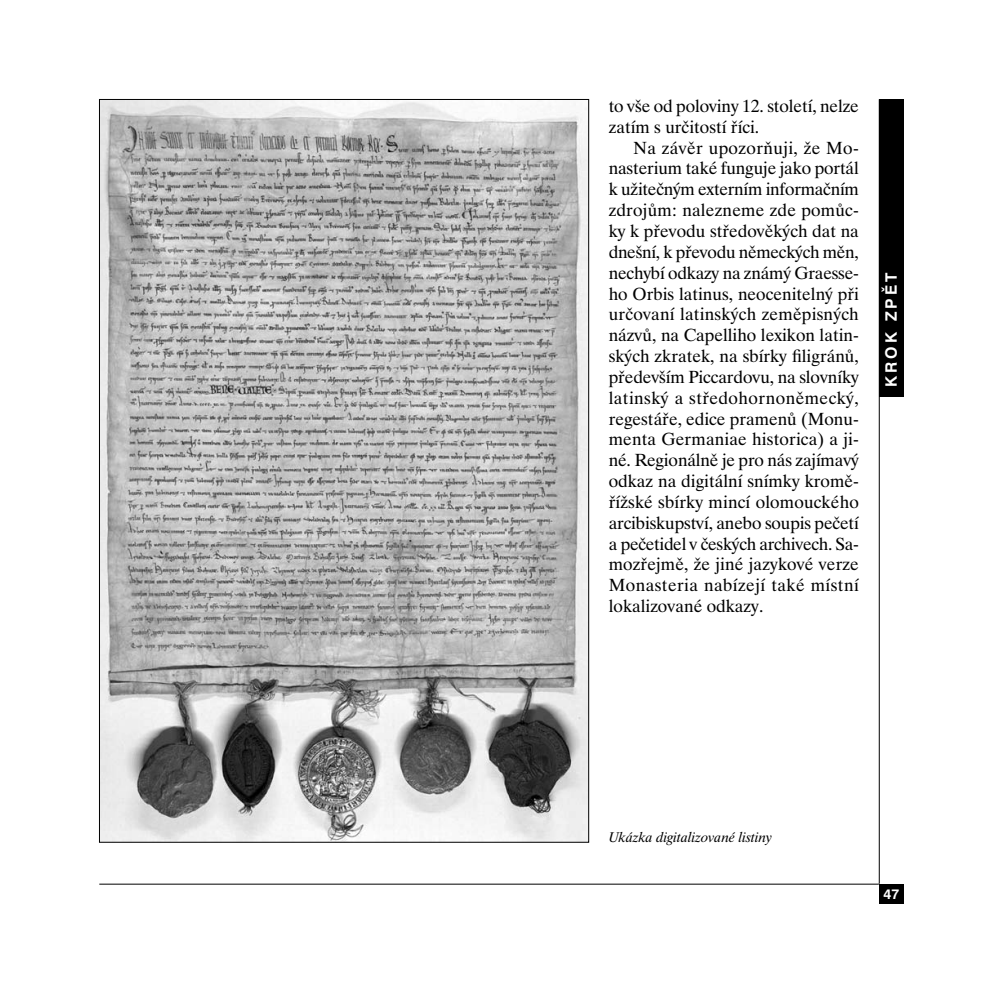
<style>
.page{position:relative;width:993px;height:993px;background:#fff}
.page>*{position:absolute;margin:0;border:0;box-sizing:border-box;transform-origin:0 0}
.t1{font:17.5px/20.8px "Dutch 801 AT";color:#000}
.t2{font:700 15.75px "Swiss 721 BTCE";letter-spacing:.2em;color:#fff}
.t3{font:italic 14px "Dutch 801 AT";color:#000}
.t4{font:700 14px "Swiss 721 BTCE";color:#fff}
</style>
<div class="page">
<hr style="left:99px;top:883px;width:779px;height:1px;background:#000">
<hr style="left:878px;top:99px;width:1px;height:784px;background:#000">
<div style="left:878px;top:883px;width:25px;height:20px;background:#000"></div>
<div style="left:878px;top:99px;width:25px;height:298px;background:#000"></div>
<img style="left:101px;top:101px;width:485px;height:739px">
<p class="t1" style="left:608px;top:97px;width:252px">to vše od poloviny 12. století, nelze zatím s určitostí říci.</p>
<p class="t1" style="left:608px;top:139px;width:252px;text-align:justify;text-indent:25px">Na závěr upozorňuji, že Mo&shy;nasterium také funguje jako portál k užitečným externím informačním zdrojům: nalezneme zde pomůc&shy;ky k převodu středověkých dat na dnešní, k převodu německých měn, nechybí odkazy na známý Graesse&shy;ho Orbis latinus, neocenitelný při určovaní latinských zeměpisných názvů, na Capelliho lexikon latin&shy;ských zkratek, na sbírky filigránů, především Piccardovu, na slovníky latinský a středohornoněmecký, regestáře, edice pramenů (Monu&shy;menta Germaniae historica) a ji&shy;né. Regionálně je pro nás zajímavý odkaz na digitální snímky kromě&shy;řížské sbírky mincí olomouckého arcibiskupství, anebo soupis pečetí a pečetidel v českých archivech. Sa&shy;mozřejmě, že jiné jazykové verze Monasteria nabízejí také místní lokalizované odkazy.</p>
<p class="t2" style="left:885px;top:387px;width:117px;rotate:-90deg">KROK ZPĚT</p>
<p class="t3" style="left:608px;top:832px;width:165px">Ukázka digitalizované listiny</p>
<p class="t4" style="left:883px;top:889px;width:17px">47</p>
</div>
